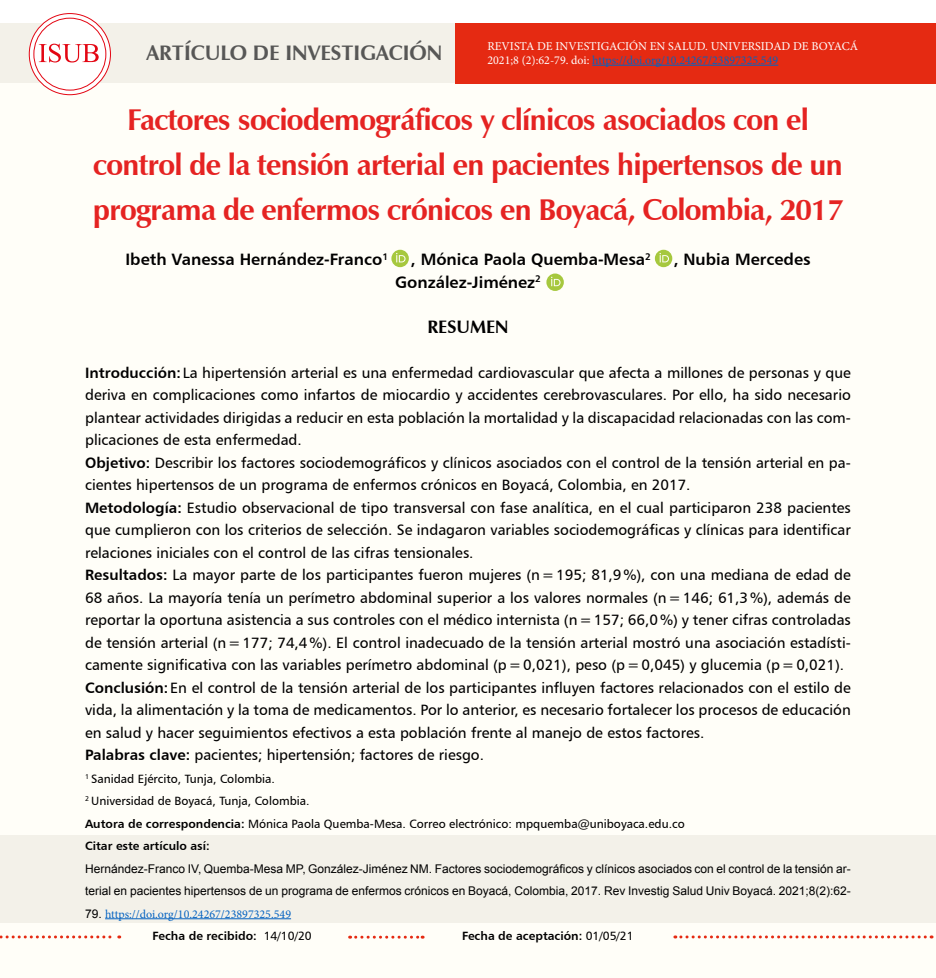
<style>
.page{position:relative;width:936px;height:978px;background:#fff}
.page>*{position:absolute;margin:0;border:0;box-sizing:border-box;transform-origin:0 0}
.t1{font:700 30px/45px "Zapf Humanist 601 BT";letter-spacing:-.025em;color:#e52322;text-align:center}
.t2{font:700 21px "Zapf Humanist 601 BT";color:#575756}
.t3{font:700 18px "Zapf Humanist 601 BT";color:#000}
.t4{font:16.5px "Humanist 777 BT Bold B";color:#000}
.t5{font:15px/22.5px "Humanist 777 BT Roman B";color:#000}
.t6{font:12px/22.5px "Arial";color:#000}
.t7{font:12px/22.5px "Humanist 777 BT Roman B";color:#000}
.t8{font:12px/14.4px "Minion Pro";color:#fff}
.t9{font:12px "Humanist 777 BT Bold B";color:#000}
.t10{font:12px "Minion Pro";color:#0563c1}
.s1{color:#0563c1}
.s2{font-family:"Humanist 777 BT Bold B"}
.s3{font-family:"Arial";color:#000}
.s4{font-family:"Humanist 777 BT Roman B"}
</style>
<div class="page">
<div style="left:0;top:67px;width:935px;height:911px;background:#fffef8"></div>
<div style="left:455px;top:24px;width:480px;height:60px;background:#e52a12"></div>
<div style="left:0;top:24px;width:455px;height:59px;background:#f3f1e9"></div>
<svg style="left:29px;top:13px;width:82px;height:82px"></svg>
<svg style="left:0;top:935px;width:120px;height:3px"></svg>
<svg style="left:674px;top:935px;width:258px;height:3px"></svg>
<svg style="left:349px;top:936px;width:74px;height:3px"></svg>
<div style="left:0;top:836px;width:935px;height:87px;background:#f3f1e9"></div>
<hr style="left:592px;top:65px;width:186px;height:1px;background:#0563c1">
<hr style="left:105px;top:918px;width:186px;height:1px;background:#0563c1">
<svg style="left:654px;top:250px;width:18px;height:17px"></svg>
<svg style="left:391px;top:250px;width:18px;height:17px"></svg>
<svg style="left:546px;top:274px;width:18px;height:17px"></svg>
<h2 class="t2" style="left:146px;top:40px;width:297px">ARTÍCULO DE INVESTIGACIÓN</h2>
<p class="t8" style="left:487px;top:39px;width:372px">REVISTA DE INVESTIGACIÓN EN SALUD. UNIVERSIDAD DE BOYACÁ<br>2021;8 (2):62-79. doi: <span class="s1">https://doi.org/10.24267/23897325.549</span></p>
<h1 class="t1" style="left:93px;top:97px;width:752px">Factores sociodemográficos y clínicos asociados con el control de la tensión arterial en pacientes hipertensos de un programa de enfermos crónicos en Boyacá, Colombia, 2017</h1>
<p class="t4" style="left:125px;top:249px;width:264px">Ibeth Vanessa Hernández-Franco<sup>1</sup></p>
<p class="t4" style="left:411px;top:249px;width:241px">, Mónica Paola Quemba-Mesa<sup>2</sup></p>
<p class="t4" style="left:673px;top:249px;width:138px">, Nubia Mercedes</p>
<p class="t4" style="left:395px;top:271px;width:147px">González-Jiménez<sup>2</sup></p>
<p class="t3" style="left:427px;top:315px;width:83px">RESUMEN</p>
<p class="t5" style="left:85px;top:361px;width:767px"><span class="s2">Introducción:</span> La hipertensión arterial es una enfermedad cardiovascular que afecta a millones de personas y que deriva en complicaciones como infartos de miocardio y accidentes cerebrovasculares. Por ello, ha sido necesario plantear actividades dirigidas a reducir en esta población la mortalidad y la discapacidad relacionadas con las com&shy;plicaciones de esta enfermedad.<br><span class="s2">Objetivo:</span> Describir los factores sociodemográficos y clínicos asociados con el control de la tensión arterial en pa&shy;cientes hipertensos de un programa de enfermos crónicos en Boyacá, Colombia, en 2017.<br><span class="s2">Metodología:</span> Estudio observacional de tipo transversal con fase analítica, en el cual participaron 238 pacientes que cumplieron con los criterios de selección. Se indagaron variables sociodemográficas y clínicas para identificar relaciones iniciales con el control de las cifras tensionales.<br><span class="s2">Resultados:</span> La mayor parte de los participantes fueron mujeres (n=195; 81,9%), con una mediana de edad de 68 años. La mayoría tenía un perímetro abdominal superior a los valores normales (n=146; 61,3%), además de reportar la oportuna asistencia a sus controles con el médico internista (n=157; 66,0%) y tener cifras controladas de tensión arterial (n=177; 74,4%). El control inadecuado de la tensión arterial mostró una asociación estadísti&shy;camente significativa con las variables perímetro abdominal (p=0,021), peso (p=0,045) y glucemia (p=0,021).<br><span class="s2">Conclusión:</span>En el control de la tensión arterial de los participantes influyen factores relacionados con el estilo de vida, la alimentación y la toma de medicamentos. Por lo anterior, es necesario fortalecer los procesos de educación en salud y hacer seguimientos efectivos a esta población frente al manejo de estos factores.<br><span class="s2">Palabras clave:</span> pacientes; hipertensión; factores de riesgo.</p>
<p class="t7" style="left:85px;top:767px;width:601px"><sup>1</sup> Sanidad Ejército, Tunja, Colombia.<br><sup>2</sup> Universidad de Boyacá, Tunja, Colombia.<br><span class="s2">Autora de correspondencia:</span> Mónica Paola Quemba-Mesa. Correo electrónico: mpquemba@uniboyaca.edu.co</p>
<p class="t9" style="left:85px;top:838px;width:126px">Citar este artículo así:</p>
<p class="t6" style="left:85px;top:857px;width:767px">Hernández-Franco IV, Quemba-Mesa MP, González-Jiménez NM. Factores sociodemográficos y clínicos asociados con el control de la tensión ar&shy;terial en pacientes hipertensos de un programa de enfermos crónicos en Boyacá, Colombia, 2017. Rev Investig Salud Univ Boyacá. 2021;8(2):62-</p>
<p class="t10" style="left:85px;top:906px;width:207px"><span class="s3">79.</span> https://doi.org/10.24267/23897325.549</p>
<p class="t9" style="left:153px;top:928px;width:161px">Fecha de recibido: <span class="s4">14/10/20</span></p>
<p class="t9" style="left:462px;top:928px;width:173px">Fecha de aceptación: <span class="s4">01/05/21</span></p>
</div>
